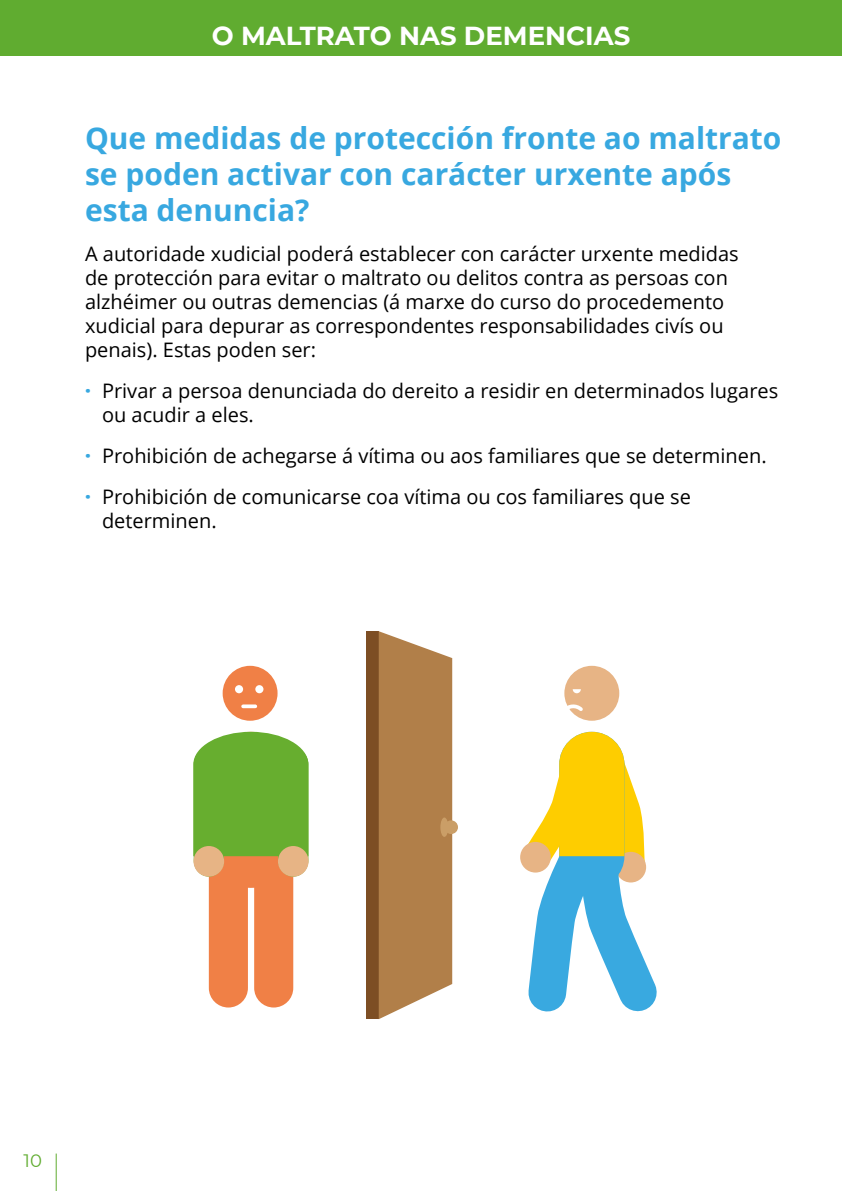
<style>
.page{position:relative;width:842px;height:1191px;background:#fff}
.page>*{position:absolute;margin:0;border:0;box-sizing:border-box;transform-origin:0 0}
.t1{font:700 30px/36px "Open Sans";color:#38a8e0}
.t2{font:700 26px "Montserrat";color:#fff}
.t3{font:20px/24px "Open Sans";color:#000}
.t4{font:18px "Montserrat";color:#60ac30}
.s1{font-weight:800;color:#38a8e0}
</style>
<div class="page">
<div style="left:223px;top:666px;width:55px;height:54px;background:#f08046;border-radius:50%"></div>
<div style="left:209px;top:836px;width:39px;height:171px;background:#f08046;border-radius:20px"></div>
<div style="left:254px;top:836px;width:39px;height:171px;background:#f08046;border-radius:20px"></div>
<div style="left:564px;top:666px;width:55px;height:54px;background:#e7b485;border-radius:50%"></div>
<svg style="left:520px;top:731px;width:137px;height:281px"></svg>
<div style="left:235px;top:685px;width:8px;height:8px;background:#fff;border-radius:50%"></div>
<div style="left:255px;top:685px;width:8px;height:8px;background:#fff;border-radius:50%"></div>
<svg style="left:573px;top:689px;width:8px;height:4px"></svg>
<svg style="left:567px;top:705px;width:16px;height:10px"></svg>
<svg style="left:243px;top:704px;width:12px;height:4px"></svg>
<svg style="left:193px;top:732px;width:115px;height:144px;background:#7faf40"></svg>
<div style="left:278px;top:846px;width:31px;height:30px;background:#e7b485;border-radius:50%"></div>
<div style="left:366px;top:631px;width:13px;height:388px;background:#7d4e24"></div>
<svg style="left:379px;top:631px;width:73px;height:388px;background:#b78957"></svg>
<div style="left:440px;top:817px;width:8px;height:20px;background:#ca9e67;border-radius:50%"></div>
<div style="left:444px;top:820px;width:14px;height:14px;background:#ca9e67;border-radius:50%"></div>
<div style="left:0;top:0;width:842px;height:56px;background:#60ac30"></div>
<hr style="left:56px;top:1153px;width:1px;height:38px;background:#60ac30">
<h2 class="t2" style="left:212px;top:17px;width:420px">O MALTRATO NAS DEMENCIAS</h2>
<h1 class="t1" style="left:85px;top:119px;width:698px">Que medidas de protección fronte ao maltrato se poden activar con carácter urxente após esta denuncia?</h1>
<p class="t3" style="left:85px;top:241px;width:655px">A autoridade xudicial poderá establecer con carácter urxente medidas de protección para evitar o maltrato ou delitos contra as persoas con alzhéimer ou outras demencias (á marxe do curso do procedemento xudicial para depurar as correspondentes responsabilidades civís ou penais). Estas poden ser:</p>
<p class="t3" style="left:102px;top:378px;width:678px;text-indent:-17px"><span class="s1">·</span> Privar a persoa denunciada do dereito a residir en determinados lugares ou acudir a eles.</p>
<p class="t3" style="left:85px;top:434px;width:683px;line-height:41px"><span class="s1">·</span> Prohibición de achegarse á vítima ou aos familiares que se determinen. <span class="s1">·</span> Prohibición de comunicarse coa vítima ou cos familiares que se</p>
<p class="t3" style="left:102px;top:508px;width:116px">determinen.</p>
<p class="t4" style="left:24px;top:1147px;width:20px">10</p>
</div>
